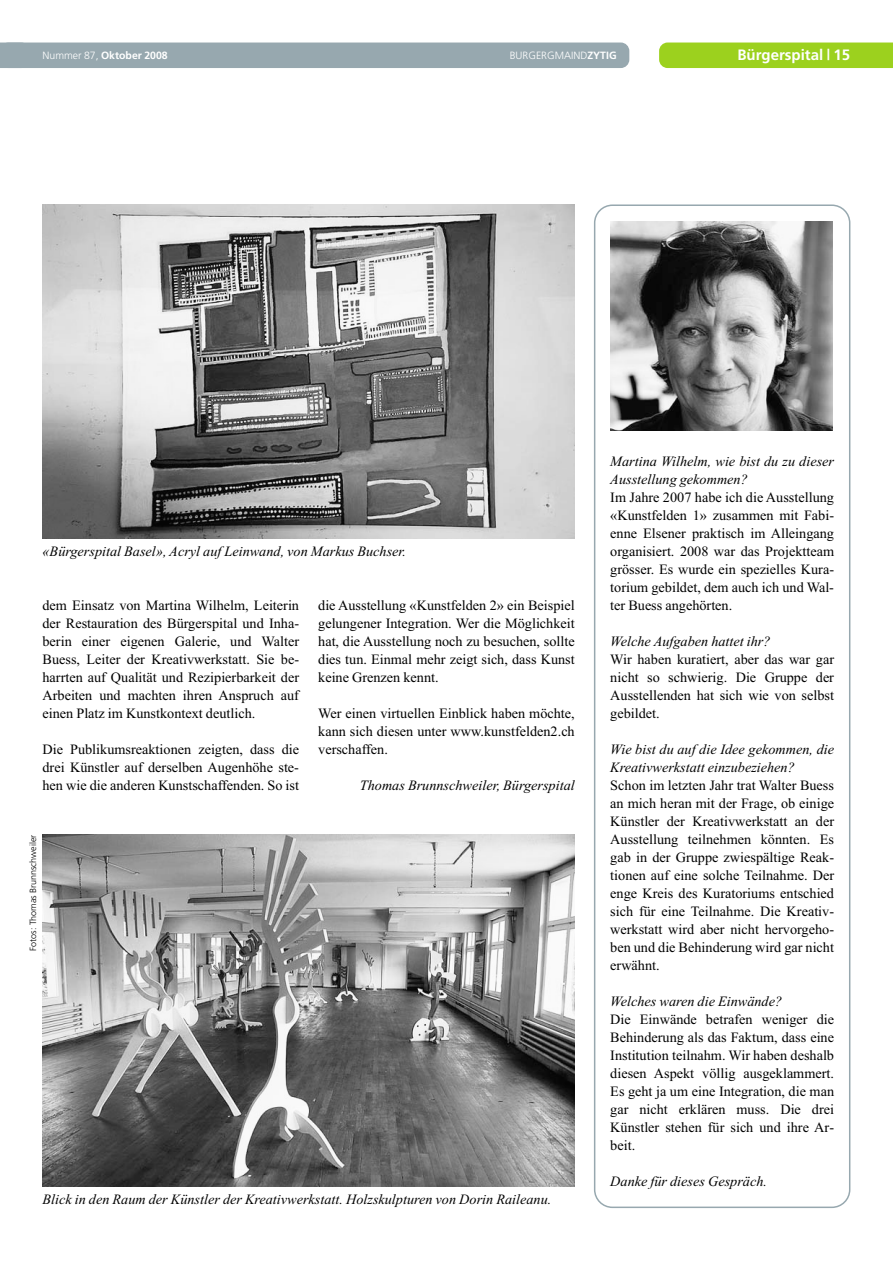
<style>
.page{position:relative;width:893px;height:1263px;background:#fff}
.page>*{position:absolute;margin:0;border:0;box-sizing:border-box;transform-origin:0 0}
.t1{font:700 15px "Frutiger";color:#fff}
.t2{font:14.25px/18px "Times New Roman";color:#000;text-align:justify}
.t3{font:italic 14.25px/18px "Times New Roman";color:#000}
.t4{font:700 10.5px "Frutiger";color:#fff}
.t5{font:300 10.5px "Frutiger";color:#fff}
.t6{font:300 9px "Frutiger";color:#000}
.s1{font-weight:300}
.s2{font-weight:700}
</style>
<div class="page">
<div style="left:0;top:43px;width:629px;height:25px;background:#97a8af;border-radius:9px"></div>
<div style="left:659px;top:43px;width:234px;height:25px;background:#9cd11e"></div>
<svg style="left:0;top:43px;width:6px;height:25px"></svg>
<img style="left:43px;top:204px;width:532px;height:334px">
<img style="left:43px;top:835px;width:532px;height:351px">
<svg style="left:594px;top:204px;width:256px;height:1004px"></svg>
<img style="left:611px;top:221px;width:222px;height:209px">
<p class="t4" style="left:43px;top:51px;width:127px"><span class="s1">Nummer 87,</span> Oktober 2008</p>
<p class="t5" style="left:510px;top:51px;width:108px">BURGERGMAIND<span class="s2">ZYTIG</span></p>
<p class="t1" style="left:737px;top:49px;width:114px">Bürgerspital | 15</p>
<p class="t3" style="left:43px;top:542px;width:365px">«Bürgerspital Basel», Acryl auf Leinwand, von Markus Buchser.</p>
<p class="t2" style="left:43px;top:596px;width:258px">dem Einsatz von Martina Wilhelm, Leiterin der Restauration des Bürgerspital und Inha&shy;berin einer eigenen Galerie, und Walter Buess, Leiter der Kreativwerkstatt. Sie be&shy;harrten auf Qualität und Rezipierbarkeit der Arbeiten und machten ihren Anspruch auf einen Platz im Kunstkontext deutlich.</p>
<p class="t2" style="left:43px;top:740px;width:258px">Die Publikumsreaktionen zeigten, dass die drei Künstler auf derselben Augenhöhe ste&shy;hen wie die anderen Kunstschaffenden. So ist</p>
<p class="t6" style="left:29px;top:950px;width:117px;rotate:-90deg">Fotos: Thomas Brunnschweiler</p>
<p class="t2" style="left:318px;top:596px;width:258px">die Ausstellung «Kunstfelden 2» ein Beispiel gelungener Integration. Wer die Möglichkeit hat, die Ausstellung noch zu besuchen, sollte dies tun. Einmal mehr zeigt sich, dass Kunst keine Grenzen kennt.</p>
<p class="t2" style="left:318px;top:704px;width:258px">Wer einen virtuellen Einblick haben möchte, kann sich diesen unter www.kunstfelden2.ch verschaffen.</p>
<p class="t3" style="left:360px;top:776px;width:216px">Thomas Brunnschweiler, Bürgerspital</p>
<p class="t3" style="left:43px;top:1190px;width:510px">Blick in den Raum der Künstler der Kreativwerkstatt. Holzskulpturen von Dorin Raileanu.</p>
<p class="t3" style="left:610px;top:452px;width:225px">Martina Wilhelm, wie bist du zu dieser<br>Ausstellung gekommen?</p>
<p class="t2" style="left:610px;top:488px;width:225px">Im Jahre 2007 habe ich die Ausstellung «Kunstfelden 1» zusammen mit Fabi&shy;enne Elsener praktisch im Alleingang organisiert. 2008 war das Projektteam grösser. Es wurde ein spezielles Kura&shy;torium gebildet, dem auch ich und Wal&shy;ter Buess angehörten.</p>
<p class="t3" style="left:610px;top:632px;width:162px">Welche Aufgaben hattet ihr?</p>
<p class="t2" style="left:610px;top:650px;width:225px">Wir haben kuratiert, aber das war gar nicht so schwierig. Die Gruppe der Ausstellenden hat sich wie von selbst gebildet.</p>
<p class="t3" style="left:610px;top:740px;width:225px">Wie bist du auf die Idee gekommen, die<br>Kreativwerkstatt einzubeziehen?</p>
<p class="t2" style="left:610px;top:776px;width:225px">Schon im letzten Jahr trat Walter Buess an mich heran mit der Frage, ob einige Künstler der Kreativwerkstatt an der Ausstellung teilnehmen könnten. Es gab in der Gruppe zwiespältige Reak&shy;tionen auf eine solche Teilnahme. Der enge Kreis des Kuratoriums entschied sich für eine Teilnahme. Die Kreativ&shy;werkstatt wird aber nicht hervorgeho&shy;ben und die Behinderung wird gar nicht erwähnt.</p>
<p class="t3" style="left:610px;top:992px;width:173px">Welches waren die Einwände?</p>
<p class="t2" style="left:610px;top:1010px;width:225px">Die Einwände betrafen weniger die Behinderung als das Faktum, dass eine Institution teilnahm. Wir haben deshalb diesen Aspekt völlig ausgeklammert.<br>Es geht ja um eine Integration, die man gar nicht erklären muss. Die drei Künstler stehen für sich und ihre Ar&shy;beit.</p>
<p class="t3" style="left:610px;top:1172px;width:158px">Danke für dieses Gespräch.</p>
</div>
